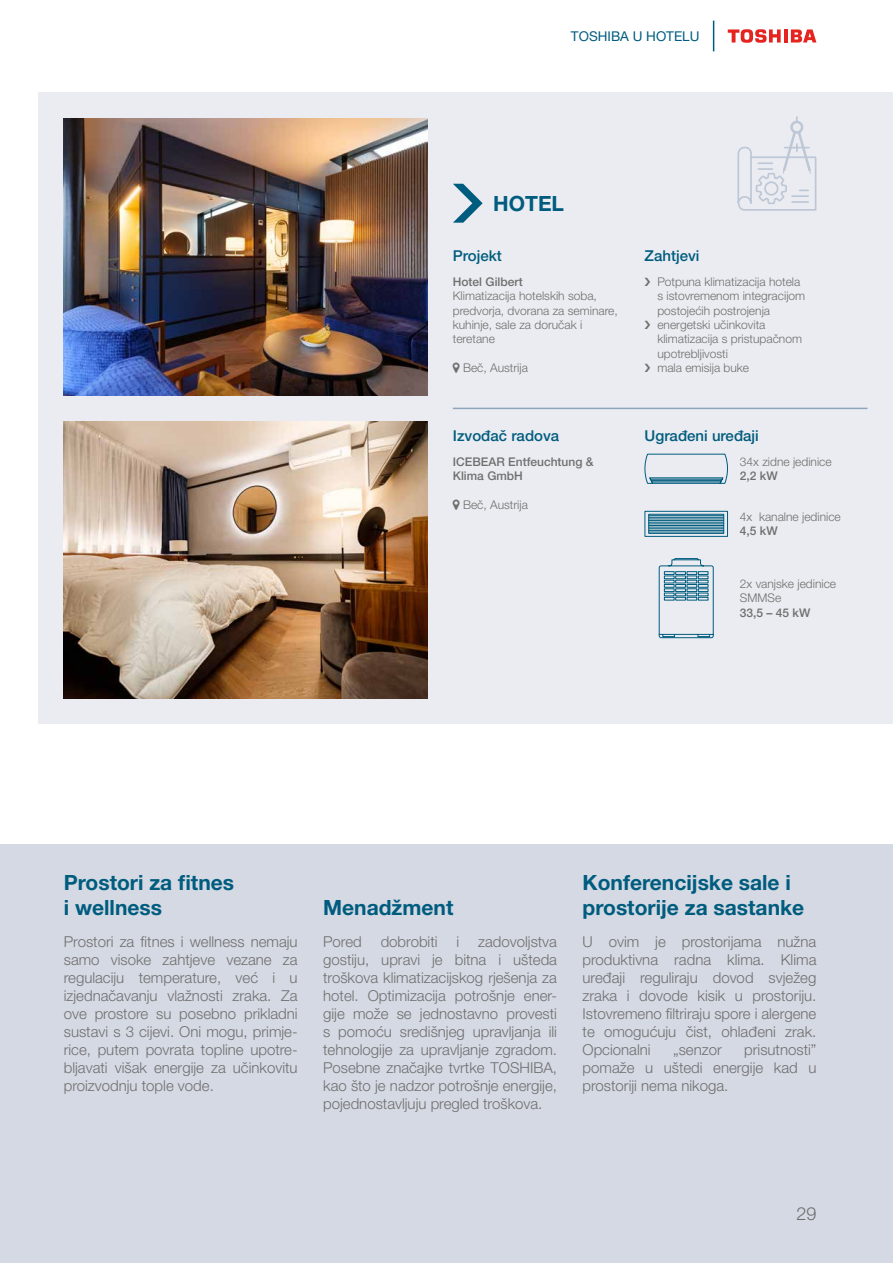
<style>
.page{position:relative;width:893px;height:1263px;background:#fff}
.page>*{position:absolute;margin:0;border:0;box-sizing:border-box;transform-origin:0 0}
.t1{font:700 21px/25.2px "Helvetica Neue LT Pro";color:#005c7e}
.t2{font:300 18px "Helvetica Neue LT Pro";color:#706f6f}
.t3{font:300 15px/18px "Helvetica Neue LT Pro";color:#706f6f;text-align:justify}
.t4{font:500 15px "Helvetica Neue LT Pro";color:#005c7e}
.t5{font:13.5px "Helvetica Neue LT Pro";color:#005c7e}
.t6{font:300 12px/14.4px "Helvetica Neue LT Pro";color:#706f6f}
.t7{font:500 12px/14.4px "Helvetica Neue LT Pro";color:#706f6f}
</style>
<div class="page">
<div style="left:0;top:844px;width:893px;height:419px;background:#d4d9e3"></div>
<hr style="left:784px;top:29px;width:4px;height:14px;background:#e5231f">
<svg style="left:791px;top:29px;width:25px;height:14px"></svg>
<svg style="left:728px;top:29px;width:53px;height:14px"></svg>
<hr style="left:713px;top:21px;width:1px;height:30px;background:#005c7e">
<div style="left:38px;top:92px;width:855px;height:632px;background:#eaecf1"></div>
<img style="left:64px;top:118px;width:363px;height:278px">
<img style="left:64px;top:421px;width:363px;height:277px">
<svg style="left:453px;top:184px;width:30px;height:39px"></svg>
<hr style="left:453px;top:408px;width:414px;height:1px;background:#8fa4ba">
<svg style="left:644px;top:453px;width:84px;height:31px"></svg>
<div style="left:790px;top:121px;width:13px;height:13px;border:3px solid #bec7d5;border-radius:50%"></div>
<svg style="left:737px;top:129px;width:80px;height:82px"></svg>
<div style="left:645px;top:511px;width:83px;height:26px;border:1px solid #005c7e"></div>
<div style="left:648px;top:514px;width:76px;height:20px;border:1px solid #005c7e"></div>
<hr style="left:649px;top:515px;width:75px;height:1px;background:#005c7e">
<hr style="left:649px;top:517px;width:75px;height:1px;background:#005c7e">
<hr style="left:649px;top:519px;width:75px;height:1px;background:#005c7e">
<hr style="left:649px;top:520px;width:75px;height:1px;background:#005c7e">
<hr style="left:649px;top:522px;width:75px;height:1px;background:#005c7e">
<hr style="left:649px;top:524px;width:75px;height:1px;background:#005c7e">
<hr style="left:649px;top:525px;width:75px;height:1px;background:#005c7e">
<hr style="left:649px;top:527px;width:75px;height:1px;background:#005c7e">
<hr style="left:649px;top:528px;width:75px;height:1px;background:#005c7e">
<hr style="left:649px;top:530px;width:75px;height:1px;background:#005c7e">
<hr style="left:649px;top:532px;width:75px;height:1px;background:#005c7e">
<svg style="left:659px;top:558px;width:55px;height:80px"></svg>
<p class="t5" style="left:571px;top:28px;width:130px">TOSHIBA U HOTELU</p>
<h1 class="t1" style="left:493px;top:190px;width:72px">HOTEL</h1>
<p class="t4" style="left:453px;top:247px;width:50px">Projekt</p>
<p class="t7" style="left:453px;top:274px;width:71px">Hotel Gilbert</p>
<p class="t6" style="left:453px;top:289px;width:166px">Klimatizacija hotelskih soba, predvorja, dvorana za seminare, kuhinje, sale za doručak i teretane</p>
<p class="t6" style="left:463px;top:361px;width:66px">Beč, Austrija</p>
<p class="t4" style="left:453px;top:426px;width:108px">Izvođač radova</p>
<p class="t7" style="left:453px;top:454px;width:142px">ICEBEAR Entfeuchtung &amp;<br>Klima GmbH</p>
<p class="t6" style="left:463px;top:497px;width:66px">Beč, Austrija</p>
<p class="t4" style="left:645px;top:247px;width:56px">Zahtjevi</p>
<p class="t6" style="left:657px;top:274px;width:149px">Potpuna klimatizacija hotela s istovremenom integracijom postojećih postrojenja energetski učinkovita klimatizacija s pristupačnom upotrebljivosti<br>mala emisija buke</p>
<p class="t4" style="left:645px;top:426px;width:116px">Ugrađeni uređaji</p>
<p class="t6" style="left:740px;top:454px;width:93px">34x zidne jedinice</p>
<p class="t7" style="left:740px;top:469px;width:39px">2,2 kW</p>
<p class="t6" style="left:740px;top:509px;width:102px">4x kanalne jedinice</p>
<p class="t7" style="left:740px;top:524px;width:39px">4,5 kW</p>
<p class="t6" style="left:740px;top:576px;width:98px">2x vanjske jedinice<br>SMMSe</p>
<p class="t7" style="left:740px;top:605px;width:72px">33,5 – 45 kW</p>
<h1 class="t1" style="left:64px;top:869px;width:172px">Prostori za fitnes i wellness</h1>
<h1 class="t1" style="left:323px;top:894px;width:132px">Menadžment</h1>
<h1 class="t1" style="left:583px;top:869px;width:223px">Konferencijske sale i prostorije za sastanke</h1>
<p class="t3" style="left:323px;top:932px;width:235px;text-indent:155px">zadovoljstva gostiju, upravi je bitna i ušteda troškova klimatizacijskog rješenja za hotel. Optimizacija potrošnje ener&shy;gije može se jednostavno provesti s pomoću središnjeg upravljanja ili tehnologije za upravljanje zgradom.<br>Posebne značajke tvrtke TOSHIBA, kao što je nadzor potrošnje energije, pojednostavljuju pregled troškova.</p>
<p class="t3" style="left:583px;top:932px;width:235px">U ovim je prostorijama nužna produktivna radna klima. Klima uređaji reguliraju dovod svježeg zraka i dovode kisik u prostoriju.<br>Istovremeno filtriraju spore i alergene te omogućuju čist, ohlađeni zrak.<br>Opcionalni</p>
<p class="t3" style="left:64px;top:932px;width:235px">Prostori za fitnes i wellness nemaju samo visoke zahtjeve vezane za regulaciju temperature, već i u izjednačavanju vlažnosti zraka. Za ove prostore su posebno prikladni sustavi s 3 cijevi. Oni mogu, primje&shy;rice, putem povrata topline upotre&shy;bljavati višak energije za učinkovitu proizvodnju tople vode.</p>
<p class="t3" style="left:323px;top:932px;width:40px">Pored</p>
<p class="t3" style="left:381px;top:932px;width:58px">dobrobiti</p>
<p class="t3" style="left:456px;top:932px;width:4px">i</p>
<p class="t3" style="left:583px;top:1040px;width:235px;text-indent:162px">prisutnosti” pomaže u uštedi energije kad u prostoriji nema nikoga.</p>
<p class="t3" style="left:673px;top:1040px;width:50px">„senzor</p>
<p class="t2" style="left:796px;top:1202px;width:22px">29</p>
</div>
